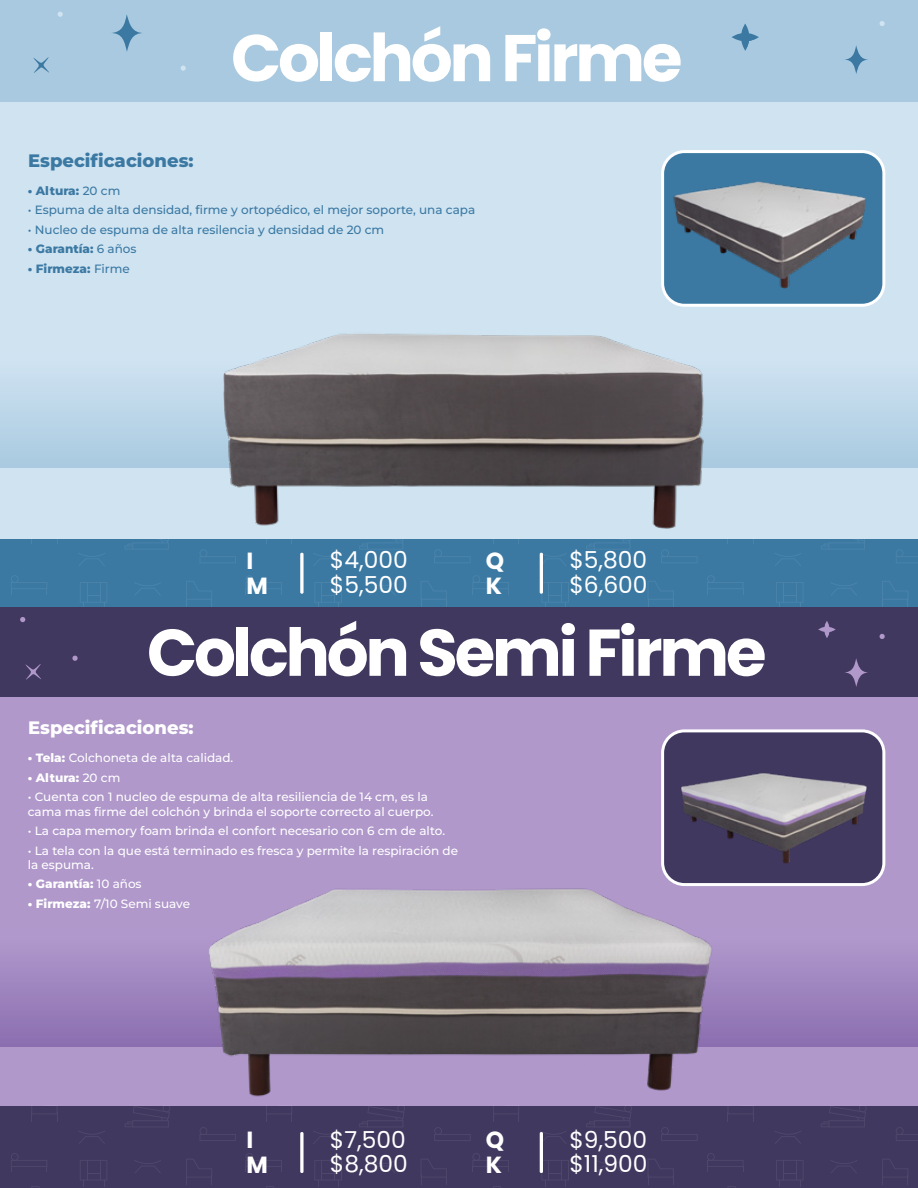
<style>
.page{position:relative;width:918px;height:1188px;background:#fff}
.page>*{position:absolute;margin:0;border:0;box-sizing:border-box;transform-origin:0 0}
.t1{font:700 66px "Poppins";letter-spacing:-.05em;color:#fff}
.t2{font:23.4px/24.8px "Poppins";color:#fff}
.t3{font:700 23.4px/24.8px "Poppins";color:#fff}
.t4{font:800 18px "Montserrat";color:#3b79a3}
.t5{font:800 18px "Montserrat";color:#fff}
.t6{font:500 12px/14.4px "Montserrat";color:#fff}
.t7{font:500 12px "Montserrat";color:#3b79a3}
.t8{font:800 12px "Montserrat";color:#3b79a3}
.t9{font:800 12px "Montserrat";color:#fff}
.s1{font-weight:500}
.s2{font-weight:800}
</style>
<div class="page">
<div style="left:0;top:0;width:918px;height:102px;background:#a8c9df"></div>
<div style="left:0;top:538px;width:918px;height:69px;background:#3b79a3"></div>
<div style="left:0;top:102px;width:918px;height:437px;background:#cfe3f1"></div>
<svg style="left:300px;top:553px;width:4px;height:41px"></svg>
<hr style="left:540px;top:553px;width:3px;height:41px;background:#fff">
<svg style="left:125px;top:539px;width:44px;height:10px"></svg>
<svg style="left:79px;top:553px;width:26px;height:13px"></svg>
<svg style="left:80px;top:582px;width:27px;height:25px"></svg>
<svg style="left:11px;top:575px;width:36px;height:19px"></svg>
<svg style="left:186px;top:583px;width:26px;height:24px"></svg>
<svg style="left:135px;top:583px;width:25px;height:12px"></svg>
<svg style="left:318px;top:583px;width:24px;height:24px"></svg>
<svg style="left:245px;top:583px;width:37px;height:11px"></svg>
<svg style="left:421px;top:584px;width:26px;height:23px"></svg>
<svg style="left:370px;top:583px;width:25px;height:12px"></svg>
<svg style="left:896px;top:550px;width:22px;height:13px"></svg>
<svg style="left:821px;top:539px;width:44px;height:10px"></svg>
<svg style="left:775px;top:553px;width:26px;height:13px"></svg>
<svg style="left:541px;top:583px;width:28px;height:24px"></svg>
<svg style="left:472px;top:583px;width:37px;height:11px"></svg>
<svg style="left:648px;top:584px;width:26px;height:23px"></svg>
<svg style="left:597px;top:583px;width:25px;height:12px"></svg>
<svg style="left:776px;top:582px;width:27px;height:25px"></svg>
<svg style="left:707px;top:582px;width:37px;height:12px"></svg>
<svg style="left:882px;top:581px;width:26px;height:26px"></svg>
<svg style="left:831px;top:583px;width:25px;height:12px"></svg>
<div style="left:0;top:351px;width:918px;height:117px;background:linear-gradient(to bottom,#d2e5f3,#a9cae0)"></div>
<img style="left:184px;top:301px;width:550px;height:282px">
<svg style="left:110px;top:14px;width:35px;height:38px"></svg>
<svg style="left:843px;top:45px;width:27px;height:29px"></svg>
<svg style="left:732px;top:24px;width:27px;height:27px"></svg>
<svg style="left:33px;top:57px;width:16px;height:16px"></svg>
<svg style="left:181px;top:66px;width:5px;height:5px"></svg>
<svg style="left:58px;top:12px;width:5px;height:5px"></svg>
<svg style="left:880px;top:21px;width:5px;height:5px"></svg>
<div style="left:663px;top:152px;width:221px;height:153px;background:#3b79a3;border-radius:22px"></div>
<img style="left:665px;top:157px;width:215px;height:144px">
<div style="left:661px;top:150px;width:224px;height:157px;border:3px solid #fff;border-radius:22px"></div>
<div style="left:0;top:607px;width:918px;height:91px;background:#41385f"></div>
<div style="left:0;top:1104px;width:918px;height:84px;background:#41385f"></div>
<div style="left:0;top:697px;width:918px;height:409px;background:#b098cb"></div>
<svg style="left:300px;top:1132px;width:4px;height:41px"></svg>
<hr style="left:540px;top:1132px;width:3px;height:41px;background:#fff">
<svg style="left:200px;top:1127px;width:36px;height:14px"></svg>
<svg style="left:125px;top:1106px;width:45px;height:21px"></svg>
<svg style="left:31px;top:1112px;width:27px;height:10px"></svg>
<svg style="left:79px;top:1131px;width:26px;height:13px"></svg>
<svg style="left:434px;top:1127px;width:36px;height:14px"></svg>
<svg style="left:359px;top:1106px;width:46px;height:21px"></svg>
<svg style="left:266px;top:1106px;width:26px;height:16px"></svg>
<svg style="left:313px;top:1131px;width:26px;height:12px"></svg>
<svg style="left:80px;top:1160px;width:27px;height:26px"></svg>
<svg style="left:11px;top:1153px;width:36px;height:19px"></svg>
<svg style="left:186px;top:1159px;width:26px;height:26px"></svg>
<svg style="left:135px;top:1160px;width:26px;height:13px"></svg>
<svg style="left:315px;top:1160px;width:27px;height:26px"></svg>
<svg style="left:245px;top:1153px;width:37px;height:19px"></svg>
<svg style="left:421px;top:1159px;width:26px;height:26px"></svg>
<svg style="left:369px;top:1160px;width:26px;height:13px"></svg>
<svg style="left:661px;top:1127px;width:36px;height:14px"></svg>
<svg style="left:586px;top:1106px;width:46px;height:21px"></svg>
<svg style="left:493px;top:1106px;width:26px;height:16px"></svg>
<svg style="left:540px;top:1131px;width:26px;height:11px"></svg>
<svg style="left:896px;top:1127px;width:22px;height:14px"></svg>
<svg style="left:821px;top:1106px;width:45px;height:21px"></svg>
<svg style="left:728px;top:1106px;width:26px;height:16px"></svg>
<svg style="left:775px;top:1131px;width:26px;height:13px"></svg>
<svg style="left:542px;top:1160px;width:27px;height:26px"></svg>
<svg style="left:472px;top:1153px;width:37px;height:19px"></svg>
<svg style="left:648px;top:1159px;width:26px;height:26px"></svg>
<svg style="left:596px;top:1160px;width:26px;height:13px"></svg>
<svg style="left:776px;top:1160px;width:27px;height:26px"></svg>
<svg style="left:707px;top:1153px;width:37px;height:19px"></svg>
<svg style="left:882px;top:1159px;width:26px;height:26px"></svg>
<svg style="left:831px;top:1160px;width:26px;height:13px"></svg>
<div style="left:0;top:930px;width:918px;height:116px;background:linear-gradient(to bottom,#b39bce,#8b6fb0)"></div>
<svg style="left:843px;top:658px;width:27px;height:29px"></svg>
<svg style="left:818px;top:621px;width:18px;height:17px"></svg>
<svg style="left:25px;top:664px;width:16px;height:16px"></svg>
<svg style="left:20px;top:617px;width:5px;height:5px"></svg>
<svg style="left:72px;top:656px;width:6px;height:5px"></svg>
<svg style="left:880px;top:634px;width:5px;height:5px"></svg>
<div style="left:663px;top:731px;width:221px;height:154px;background:#41385f;border-radius:22px"></div>
<img style="left:670px;top:736px;width:210px;height:140px">
<div style="left:661px;top:729px;width:224px;height:157px;border:3px solid #fff;border-radius:22px"></div>
<img style="left:195px;top:878px;width:521px;height:219px">
<h3 class="t4" style="left:28px;top:148px;width:167px">Especificaciones:</h3>
<h1 class="t1" style="left:231px;top:20px;width:453px">Colchón Firme</h1>
<p class="t8" style="left:28px;top:183px;width:94px">• Altura: <span class="s1">20 cm</span></p>
<p class="t7" style="left:28px;top:202px;width:449px">• Espuma de alta densidad, firme y ortopédico, el mejor soporte, una capa</p>
<p class="t7" style="left:28px;top:222px;width:358px">• Nucleo de espuma de alta resilencia y densidad de 20 cm</p>
<p class="t8" style="left:28px;top:241px;width:110px">• Garantía: <span class="s1">6 años</span></p>
<p class="t8" style="left:28px;top:261px;width:104px">• Firmeza: <span class="s1">Firme</span></p>
<h2 class="t3" style="left:247px;top:549px;width:23px">I<br>M</h2>
<h2 class="t2" style="left:330px;top:548px;width:79px">$4,000 $5,500</h2>
<h2 class="t3" style="left:486px;top:549px;width:20px">Q<br>K</h2>
<h2 class="t2" style="left:569px;top:548px;width:80px">$5,800 $6,600</h2>
<h1 class="t1" style="left:147px;top:614px;width:621px">Colchón Semi Firme</h1>
<h3 class="t5" style="left:28px;top:715px;width:167px">Especificaciones:</h3>
<p class="t6" style="left:28px;top:750px;width:207px"><span class="s2">• Tela:</span> Colchoneta de alta calidad.</p>
<p class="t9" style="left:28px;top:769px;width:94px">• Altura: <span class="s1">20 cm</span></p>
<p class="t6" style="left:28px;top:789px;width:407px">• Cuenta con 1 nucleo de espuma de alta resiliencia de 14 cm, es la cama mas firme del colchón y brinda el soporte correcto al cuerpo.</p>
<p class="t6" style="left:28px;top:823px;width:419px">• La capa memory foam brinda el confort necesario con 6 cm de alto.</p>
<p class="t6" style="left:28px;top:843px;width:432px">• La tela con la que está terminado es fresca y permite la respiración de la espuma.</p>
<p class="t9" style="left:28px;top:876px;width:115px">• Garantía: <span class="s1">10 años</span></p>
<p class="t6" style="left:28px;top:896px;width:164px"><span class="s2">• Firmeza:</span> 7/10 Semi suave</p>
<h2 class="t3" style="left:247px;top:1128px;width:23px">I<br>M</h2>
<h2 class="t2" style="left:330px;top:1127px;width:79px">$7,500 $8,800</h2>
<h2 class="t3" style="left:486px;top:1128px;width:20px">Q<br>K</h2>
<h2 class="t2" style="left:569px;top:1127px;width:80px">$9,500 $11,900</h2>
</div>
